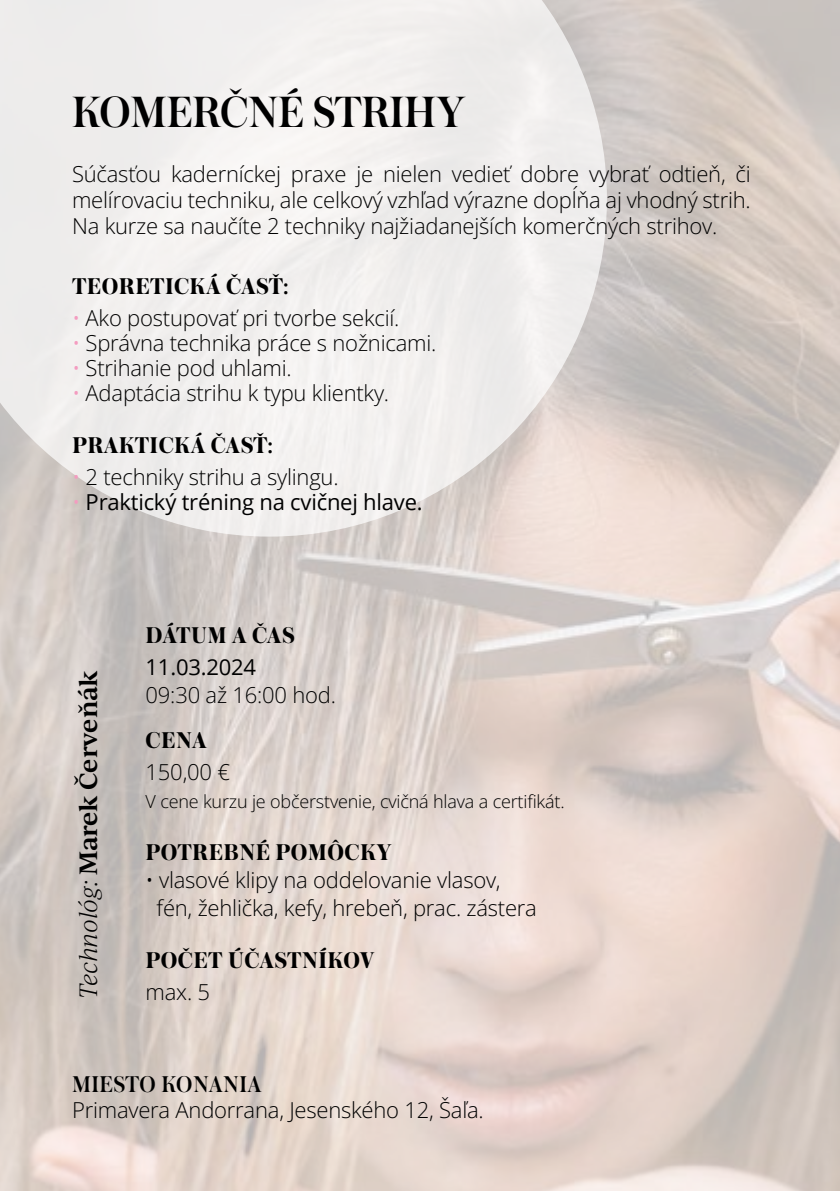
<style>
.page{position:relative;width:840px;height:1191px;background:#fff}
.page>*{position:absolute;margin:0;border:0;box-sizing:border-box;transform-origin:0 0}
.t1{font:500 46px "Austin";color:#000}
.t2{font:700 24px "Austin";letter-spacing:.02em;color:#000}
.t3{font:600 24px "Ivy Journal";letter-spacing:-.01em;color:#000}
.t4{font:500 24px "Austin";letter-spacing:.02em;color:#000}
.t5{font:300 22px/26px "Open Sans";letter-spacing:-.01em;color:#000;text-align:justify}
.t6{font:22px "Open Sans";letter-spacing:-.01em;color:#000}
.t7{font:300 18px "Open Sans";letter-spacing:-.01em;color:#000}
.s1{color:#f49cc0}
.s2{font-weight:300;color:#f49cc0}
.s3{font-weight:300;font-style:italic}
</style>
<div class="page">
<svg style="left:0;top:0;width:606px;height:536px;fill:#f0eeec"></svg>
<h1 class="t1" style="left:72px;top:80px;width:395px">KOMERČNÉ STRIHY</h1>
<p class="t5" style="left:72px;top:161px;width:680px">Súčasťou kaderníckej praxe je nielen vedieť dobre vybrať odtieň, či melírovaciu techniku, ale celkový vzhľad výrazne dopĺňa aj vhodný strih.<br>Na kurze sa naučíte 2 techniky najžiadanejších komerčných strihov.</p>
<p class="t2" style="left:72px;top:269px;width:217px">TEORETICKÁ ČASŤ:</p>
<p class="t5" style="left:72px;top:305px;width:329px"><span class="s1">•</span> Ako postupovať pri tvorbe sekcií.</p>
<p class="t5" style="left:72px;top:330px;width:365px"><span class="s1">•</span> Správna technika práce s nožnicami.</p>
<p class="t5" style="left:72px;top:355px;width:221px"><span class="s1">•</span> Strihanie pod uhlami.</p>
<p class="t5" style="left:72px;top:380px;width:318px"><span class="s1">•</span> Adaptácia strihu k typu klientky.</p>
<p class="t2" style="left:72px;top:428px;width:202px">PRAKTICKÁ ČASŤ:</p>
<p class="t5" style="left:72px;top:463px;width:268px"><span class="s1">•</span> 2 techniky strihu a sylingu.</p>
<p class="t6" style="left:72px;top:487px;width:352px"><span class="s2">•</span> Praktický tréning na cvičnej hlave.</p>
<p class="t3" style="left:70px;top:998px;width:330px;rotate:-90deg"><span class="s3">Technológ:</span> Marek Červeňák</p>
<p class="t2" style="left:145px;top:617px;width:151px">DÁTUM A ČAS</p>
<p class="t6" style="left:145px;top:651px;width:112px">11.03.2024</p>
<p class="t5" style="left:145px;top:681px;width:192px">09:30 až 16:00 hod.</p>
<p class="t2" style="left:145px;top:723px;width:63px">CENA</p>
<p class="t5" style="left:145px;top:758px;width:86px">150,00 €</p>
<p class="t7" style="left:145px;top:789px;width:420px">V cene kurzu je občerstvenie, cvičná hlava a certifikát.</p>
<p class="t2" style="left:145px;top:835px;width:247px">POTREBNÉ POMÔCKY</p>
<p class="t5" style="left:156px;top:865px;width:381px;line-height:28px;text-indent:-11px">• vlasové klipy na oddelovanie vlasov, fén, žehlička, kefy, hrebeň, prac. zástera</p>
<p class="t2" style="left:145px;top:943px;width:230px">POČET ÚČASTNÍKOV</p>
<p class="t5" style="left:145px;top:978px;width:66px">max. 5</p>
<p class="t4" style="left:72px;top:1068px;width:191px">MIESTO KONANIA</p>
<p class="t5" style="left:72px;top:1096px;width:413px">Primavera Andorrana, Jesenského 12, Šaľa.</p>
</div>
